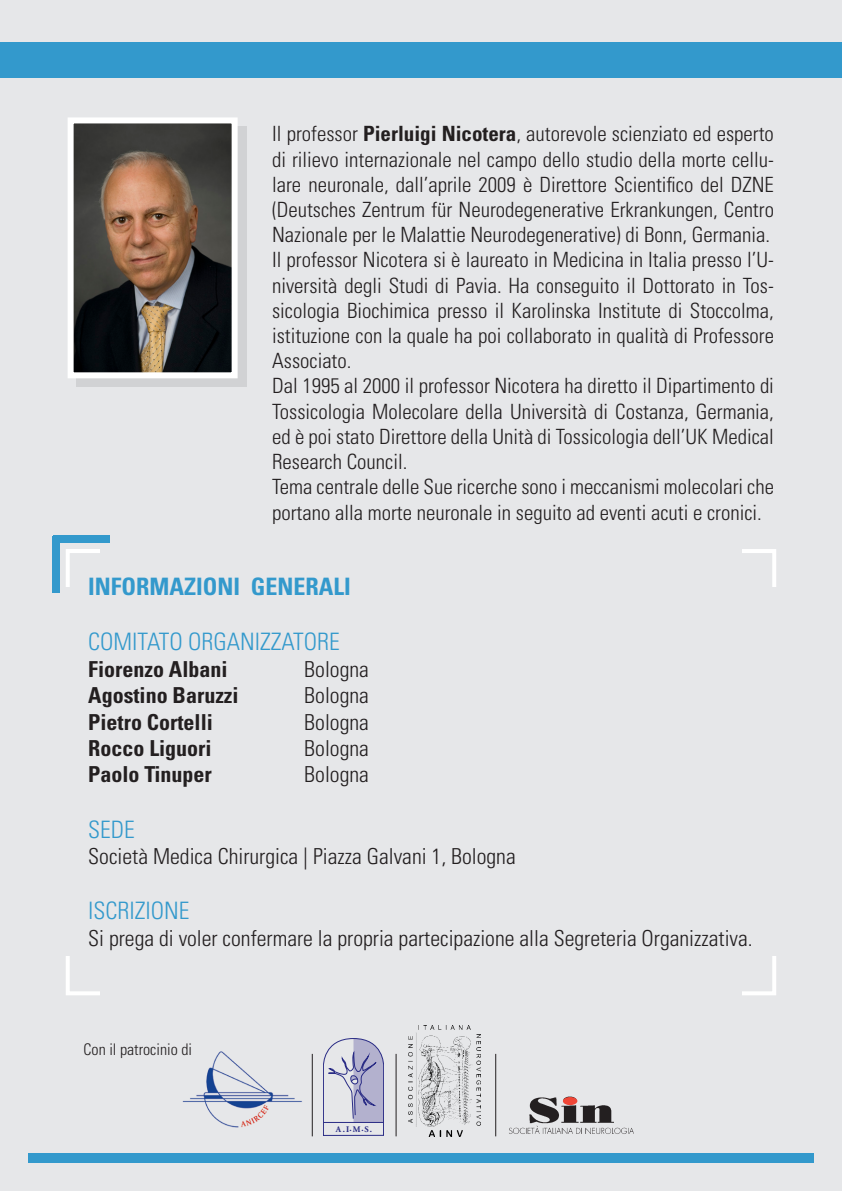
<style>
.page{position:relative;width:842px;height:1191px;background:#e6e7e9}
.page>*{position:absolute;margin:0;border:0;box-sizing:border-box;transform-origin:0 0}
.t1{font:300 condensed 24px "Univers LT Std";color:#39c}
.t2{font:700 condensed 24px "Univers LT Std";color:#39c}
.t3{font:300 condensed 22px "Univers LT Std";color:#231f20}
.t4{font:700 condensed 22px "Univers LT Std";color:#231f20}
.t5{font:300 condensed 21px/25.2px "Univers LT Std";color:#231f20;text-align:justify}
.t6{font:300 condensed 16px "Univers LT Std";color:#231f20}
.t7{font:700 8.6px "Adobe Garamond";color:#2e3092}
.s1{font-weight:700}
</style>
<div class="page">
<div style="left:77px;top:126px;width:170px;height:261px;background:#d1d2d4"></div>
<div style="left:0;top:43px;width:842px;height:35px;background:#39c"></div>
<div style="left:28px;top:1152px;width:786px;height:10px;background:#39c"></div>
<img style="left:75px;top:124px;width:156px;height:247px">
<div style="left:68px;top:117px;width:170px;height:261px;border:6px solid #fff"></div>
<div style="left:53px;top:536px;width:7px;height:56px;background:#39c"></div>
<div style="left:53px;top:536px;width:57px;height:7px;background:#39c"></div>
<img style="left:182px;top:1051px;width:120px;height:77px">
<svg style="left:323px;top:1038px;width:61px;height:97px"></svg>
<hr style="left:323px;top:1122px;width:61px;height:1px;background:#2e3092">
<hr style="left:312px;top:1053px;width:1px;height:83px;background:#231f20">
<hr style="left:396px;top:1053px;width:1px;height:83px;background:#231f20">
<hr style="left:495px;top:1053px;width:1px;height:83px;background:#231f20">
<img style="left:408px;top:1025px;width:72px;height:111px">
<img style="left:509px;top:1096px;width:125px;height:38px">
<div style="left:563px;top:1097px;width:14px;height:8px;background:#ef4637;border-radius:50%"></div>
<p class="t5" style="left:272px;top:121px;width:503px">Il professor <span class="s1">Pierluigi Nicotera</span>, autorevole scienziato ed esperto di rilievo internazionale nel campo dello studio della morte cellu&shy;lare neuronale, dall’aprile 2009 è Direttore Scientifico del DZNE (Deutsches Zentrum für Neurodegenerative Erkrankungen, Centro Nazionale per le Malattie Neurodegenerative) di Bonn, Germania.</p>
<p class="t5" style="left:272px;top:247px;width:503px">Il professor Nicotera si è laureato in Medicina in Italia presso l’U&shy;niversità degli Studi di Pavia. Ha conseguito il Dottorato in Tos&shy;sicologia Biochimica presso il Karolinska Institute di Stoccolma, istituzione con la quale ha poi collaborato in qualità di Professore Associato.</p>
<p class="t5" style="left:272px;top:373px;width:503px">Dal 1995 al 2000 il professor Nicotera ha diretto il Dipartimento di Tossicologia Molecolare della Università di Costanza, Germania, ed è poi stato Direttore della Unità di Tossicologia dell’UK Medical Research Council.</p>
<p class="t5" style="left:272px;top:474px;width:503px">Tema centrale delle Sue ricerche sono i meccanismi molecolari che portano alla morte neuronale in seguito ad eventi acuti e cronici.</p>
<p class="t2" style="left:88px;top:572px;width:264px">INFORMAZIONI GENERALI</p>
<p class="t1" style="left:88px;top:627px;width:253px">COMITATO ORGANIZZATORE</p>
<p class="t4" style="left:88px;top:655px;width:141px">Fiorenzo Albani</p>
<p class="t3" style="left:304px;top:656px;width:66px">Bologna</p>
<p class="t4" style="left:88px;top:682px;width:152px">Agostino Baruzzi</p>
<p class="t3" style="left:304px;top:682px;width:66px">Bologna</p>
<p class="t4" style="left:88px;top:708px;width:126px">Pietro Cortelli</p>
<p class="t3" style="left:304px;top:708px;width:66px">Bologna</p>
<p class="t4" style="left:88px;top:734px;width:125px">Rocco Liguori</p>
<p class="t3" style="left:304px;top:735px;width:66px">Bologna</p>
<p class="t4" style="left:88px;top:761px;width:125px">Paolo Tinuper</p>
<p class="t3" style="left:304px;top:761px;width:66px">Bologna</p>
<p class="t1" style="left:88px;top:814px;width:48px">SEDE</p>
<p class="t3" style="left:88px;top:843px;width:429px">Società Medica Chirurgica | Piazza Galvani 1, Bologna</p>
<p class="t1" style="left:88px;top:896px;width:103px">ISCRIZIONE</p>
<p class="t3" style="left:88px;top:924px;width:666px">Si prega di voler confermare la propria partecipazione alla Segreteria Organizzativa.</p>
<p class="t6" style="left:84px;top:1039px;width:110px">Con il patrocinio di</p>
<p class="t7" style="left:336px;top:1124px;width:38px">A.I.M.S.</p>
</div>
